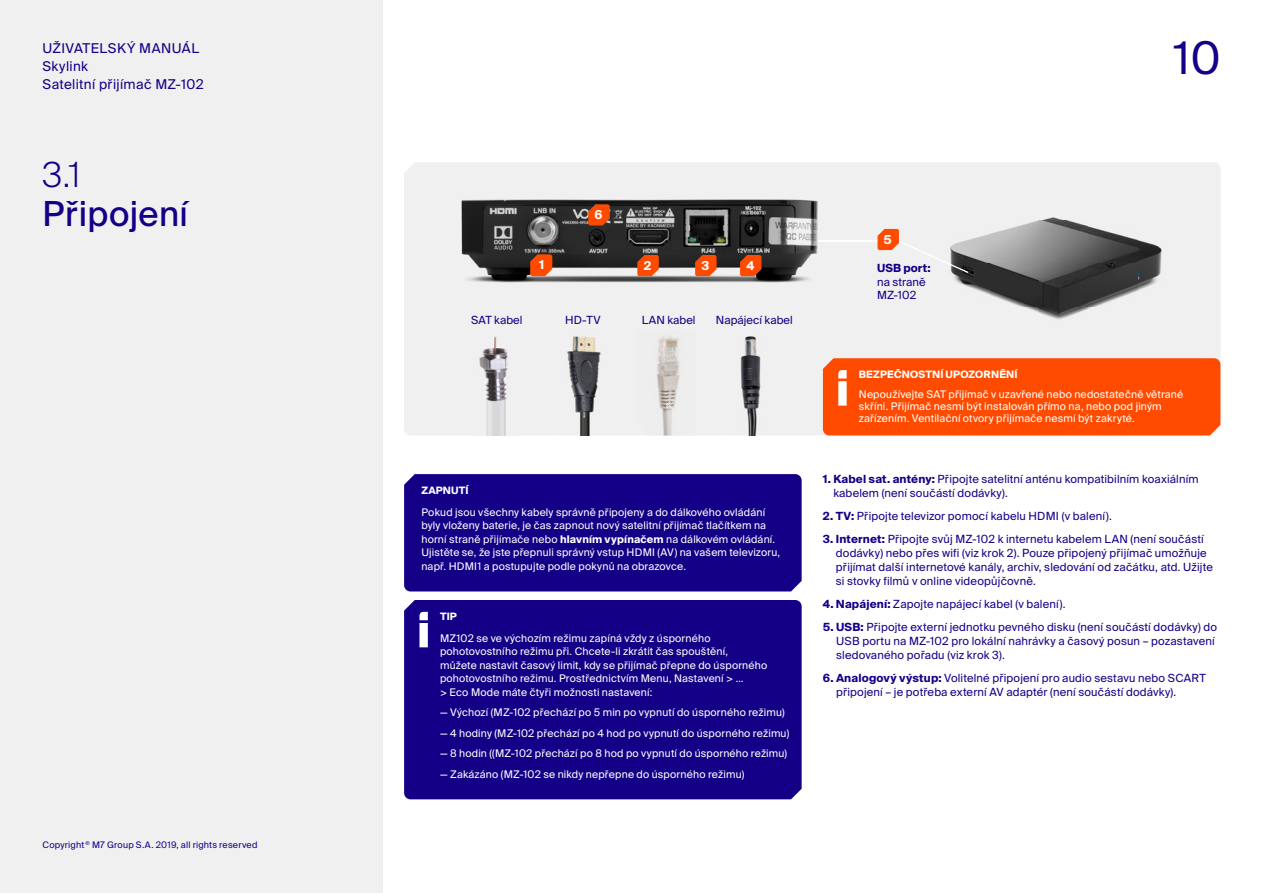
<style>
.page{position:relative;width:1263px;height:893px;background:#fff}
.page>*{position:absolute;margin:0;border:0;box-sizing:border-box;transform-origin:0 0}
.t1{font:45px "Suisse Intl";color:#140087}
.t2{font:34.5px "Suisse Intl";letter-spacing:.01em;color:#140087}
.t3{font:300 34.5px "Suisse Intl";color:#140087}
.t4{font:13.5px/18px "Suisse Intl";letter-spacing:.03em;color:#140087}
.t5{font:700 12.3px "Suisse Intl";color:#fff}
.t6{font:11.25px/14.2px "Suisse Intl";letter-spacing:.015em;color:#140087}
.t7{font:700 11.25px "Suisse Intl";letter-spacing:.005em;color:#140087}
.t8{font:10.5px/13.5px "Suisse Intl";letter-spacing:.015em;color:#fff}
.t9{font:700 10.2px "Suisse Intl";letter-spacing:.015em;color:#fff}
.t10{font:9px "Suisse Intl";letter-spacing:.02em;color:#140087}
.s1{font-weight:700}
</style>
<div class="page">
<div style="left:0;top:0;width:383px;height:893px;background:#f0f0f0"></div>
<div style="left:404px;top:162px;width:816px;height:273px;background:#f0f0f0"></div>
<img style="left:892px;top:177px;width:295px;height:173px">
<img style="left:444px;top:189px;width:410px;height:106px">
<svg style="left:637px;top:255px;width:22px;height:21px"></svg>
<svg style="left:588px;top:204px;width:22px;height:21px"></svg>
<svg style="left:695px;top:255px;width:21px;height:21px"></svg>
<svg style="left:740px;top:255px;width:21px;height:21px"></svg>
<img style="left:471px;top:435px;width:50px;height:1px">
<img style="left:471px;top:325px;width:50px;height:110px">
<img style="left:646px;top:435px;width:48px;height:1px">
<img style="left:637px;top:330px;width:57px;height:9px">
<img style="left:658px;top:339px;width:36px;height:48px">
<img style="left:680px;top:387px;width:14px;height:10px">
<img style="left:637px;top:333px;width:21px;height:31px">
<img style="left:637px;top:364px;width:43px;height:61px">
<img style="left:639px;top:397px;width:55px;height:38px">
<img style="left:554px;top:435px;width:57px;height:1px">
<img style="left:554px;top:327px;width:57px;height:108px">
<img style="left:721px;top:335px;width:60px;height:100px">
<svg style="left:530px;top:254px;width:22px;height:22px"></svg>
<hr style="left:818px;top:241px;width:61px;height:1px;background:#fff">
<div style="left:823px;top:358px;width:397px;height:77px;background:#ff4b00"></div>
<div style="left:404px;top:474px;width:398px;height:117px;background:#140087"></div>
<div style="left:404px;top:600px;width:398px;height:199px;background:#140087"></div>
<svg style="left:419px;top:612px;width:9px;height:35px"></svg>
<svg style="left:877px;top:229px;width:91px;height:44px"></svg>
<p class="t4" style="left:43px;top:39px;width:163px">UŽIVATELSKÝ MANUÁL<br>Skylink<br>Satelitní přijímač MZ-102</p>
<h2 class="t3" style="left:43px;top:155px;width:39px">3.1</h2>
<h2 class="t2" style="left:43px;top:194px;width:147px">Připojení</h2>
<p class="t10" style="left:43px;top:840px;width:216px">Copyright <sup>©</sup> M7 Group S.A. 2019, all rights reserved</p>
<h1 class="t1" style="left:1174px;top:32px;width:48px">10</h1>
<p class="t5" style="left:594px;top:208px;width:10px">6</p>
<p class="t5" style="left:539px;top:258px;width:7px">1</p>
<p class="t5" style="left:701px;top:258px;width:9px">3</p>
<p class="t5" style="left:746px;top:258px;width:9px">4</p>
<p class="t5" style="left:644px;top:258px;width:9px">2</p>
<p class="t6" style="left:471px;top:313px;width:53px">SAT kabel</p>
<p class="t6" style="left:565px;top:313px;width:37px">HD-TV</p>
<p class="t6" style="left:642px;top:313px;width:55px">LAN kabel</p>
<p class="t6" style="left:716px;top:313px;width:79px">Napájecí kabel</p>
<p class="t9" style="left:421px;top:484px;width:49px">ZAPNUTÍ</p>
<p class="t8" style="left:421px;top:505px;width:360px">Pokud jsou všechny kabely správně připojeny a do dálkového ovládání byly vloženy baterie, je čas zapnout nový satelitní přijímač tlačítkem na horní straně přijímače nebo <span class="s1">hlavním vypínačem</span> na dálkovém ovládání.<br>Ujistěte se, že jste přepnuli správný vstup HDMI (AV) na vašem televizoru, např. HDMI1 a postupujte podle pokynů na obrazovce.</p>
<p class="t9" style="left:440px;top:610px;width:18px">TIP</p>
<p class="t8" style="left:440px;top:631px;width:329px">MZ102 se ve výchozím režimu zapíná vždy z úsporného pohotovostního režimu při. Chcete-li zkrátit čas spouštění, můžete nastavit časový limit, kdy se přijímač přepne do úsporného pohotovostního režimu. Prostřednictvím Menu, Nastavení &gt; …<br>&gt; Eco Mode máte čtyři možnosti nastavení:</p>
<p class="t8" style="left:440px;top:706px;width:346px">— Výchozí (MZ-102 přechází po 5 min po vypnutí do úsporného režimu)</p>
<p class="t8" style="left:440px;top:726px;width:351px">— 4 hodiny (MZ-102 přechází po 4 hod po vypnutí do úsporného režimu)</p>
<p class="t8" style="left:440px;top:747px;width:349px">— 8 hodin ((MZ-102 přechází po 8 hod po vypnutí do úsporného režimu)</p>
<p class="t8" style="left:440px;top:767px;width:306px">— Zakázáno (MZ-102 se nikdy nepřepne do úsporného režimu)</p>
<p class="t5" style="left:884px;top:232px;width:10px">5</p>
<p class="t7" style="left:877px;top:262px;width:55px">USB port:</p>
<p class="t6" style="left:877px;top:275px;width:50px;line-height:13.5px">na straně<br>MZ-102</p>
<p class="t9" style="left:859px;top:368px;width:160px">BEZPEČNOSTNÍ UPOZORNĚNÍ</p>
<p class="t8" style="left:859px;top:389px;width:326px;line-height:12px">Nepoužívejte SAT přijímač v uzavřené nebo nedostatečně větrané skříni. Přijímač nesmí být instalován přímo na, nebo pod jiným zařízením. Ventilační otvory přijímače nesmí být zakryté.</p>
<p class="t6" style="left:833px;top:472px;width:367px;text-indent:-10px"><span class="s1">1. Kabel sat. antény:</span> Připojte satelitní anténu kompatibilním koaxiálním kabelem (není součástí dodávky).</p>
<p class="t6" style="left:823px;top:509px;width:290px"><span class="s1">2. TV:</span> Připojte televizor pomocí kabelu HDMI (v balení).</p>
<p class="t6" style="left:836px;top:532px;width:378px;text-indent:-13px"><span class="s1">3. Internet:</span> Připojte svůj MZ-102 k internetu kabelem LAN (není součástí dodávky) nebo přes wifi (viz krok 2). Pouze připojený přijímač umožňuje přijímat další internetové kanály, archiv, sledování od začátku, atd. Užijte si stovky filmů v online videopůjčovně.</p>
<p class="t6" style="left:823px;top:597px;width:244px"><span class="s1">4. Napájení:</span> Zapojte napájecí kabel (v balení).</p>
<p class="t6" style="left:836px;top:620px;width:382px;text-indent:-13px"><span class="s1">5. USB:</span> Připojte externí jednotku pevného disku (není součástí dodávky) do<br>USB portu na MZ-102 pro lokální nahrávky a časový posun – pozastavení sledovaného pořadu (viz krok 3).</p>
<p class="t6" style="left:836px;top:671px;width:371px;text-indent:-13px"><span class="s1">6. Analogový výstup:</span> Volitelné připojení pro audio sestavu nebo SCART připojení – je potřeba externí AV adaptér (není součástí dodávky).</p>
</div>
